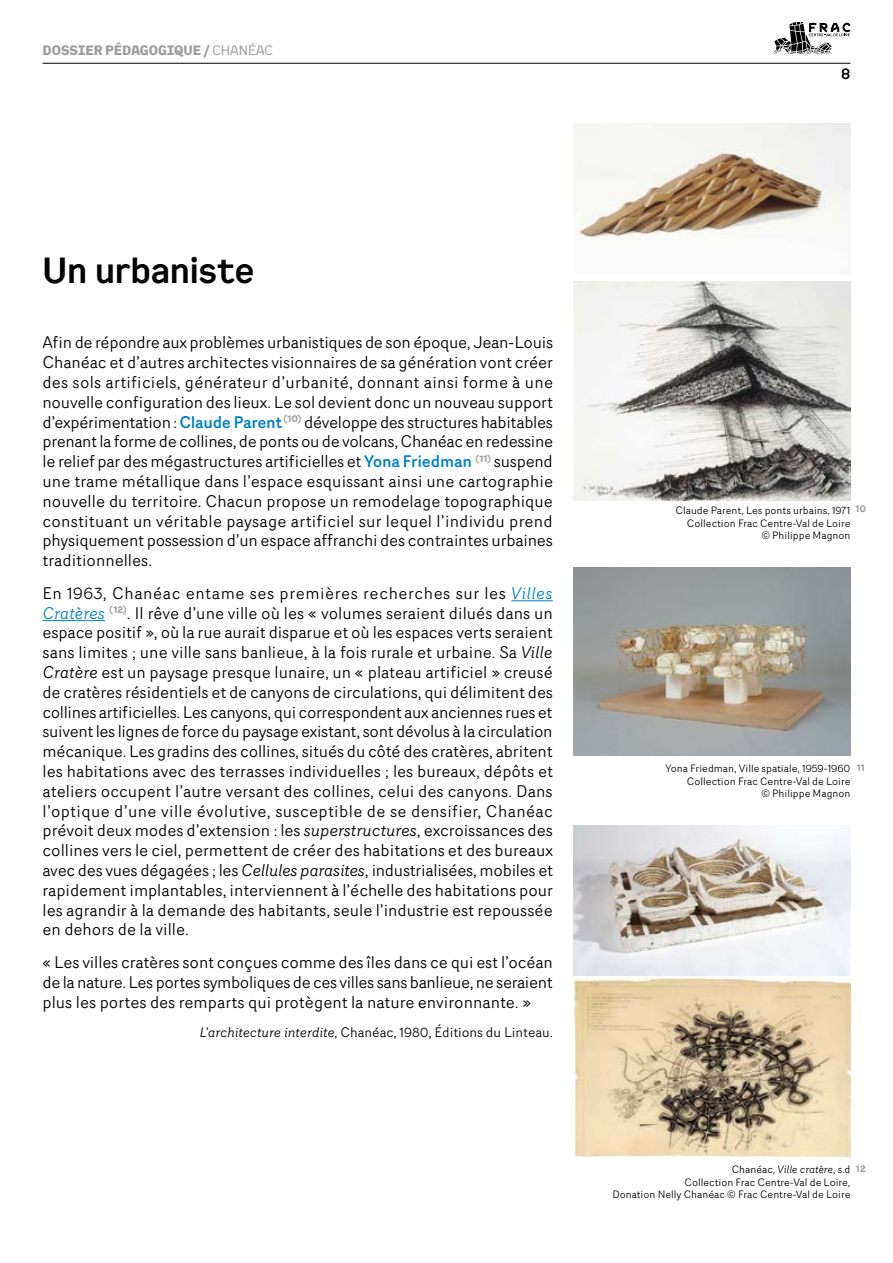
<style>
.page{position:relative;width:893px;height:1263px;background:#fff}
.page>*{position:absolute;margin:0;border:0;box-sizing:border-box;transform-origin:0 0}
.t1{font:500 36px "Kade";letter-spacing:-.005em;color:#000}
.t2{font:16.5px/19.8px "Router";color:#000;text-align:justify}
.t3{font:500 15px "Kade";color:#000}
.t4{font:13.5px "Router";color:#000}
.t5{font:700 13.5px "Kade";color:#9d9d9c}
.t6{font:10.5px/12.6px "Router";color:#000;text-align:right}
.t7{font:700 9.6px "Router";color:#9d9d9c}
.s1{font-weight:400}
.s2{font-weight:500;color:#0080c5}
.s3{font-style:italic;color:#0080c5}
.s4{font-style:italic}
</style>
<div class="page">
<hr style="left:43px;top:63px;width:807px;height:1px;background:#000">
<svg style="left:773px;top:22px;width:77px;height:32px"></svg>
<hr style="left:511px;top:600px;width:42px;height:1px;background:#0080c5">
<hr style="left:43px;top:620px;width:62px;height:1px;background:#0080c5">
<img style="left:573px;top:123px;width:277px;height:121px">
<img style="left:573px;top:282px;width:277px;height:218px">
<img style="left:573px;top:567px;width:277px;height:189px">
<img style="left:573px;top:825px;width:277px;height:150px">
<img style="left:573px;top:979px;width:277px;height:177px">
<p class="t5" style="left:43px;top:41px;width:232px">DOSSIER PÉDAGOGIQUE / <span class="s1">CHANÉAC</span></p>
<p class="t3" style="left:841px;top:64px;width:11px">8</p>
<h1 class="t1" style="left:43px;top:248px;width:213px">Un urbaniste</h1>
<p class="t2" style="left:43px;top:332px;width:512px">Afin de répondre aux problèmes urbanistiques de son époque, Jean-Louis Chanéac et d’autres architectes visionnaires de sa génération vont créer des sols artificiels, générateur d’urbanité, donnant ainsi forme à une nouvelle configuration des lieux. Le sol devient donc un nouveau support d’expérimentation : <span class="s2">Claude Parent</span> <sup>(10)</sup> développe des structures habitables prenant la forme de collines, de ponts ou de volcans, Chanéac en redessine le relief par des mégastructures artificielles et <span class="s2">Yona Friedman</span> <sup>(11)</sup> suspend une trame métallique dans l’espace esquissant ainsi une cartographie nouvelle du territoire. Chacun propose un remodelage topographique constituant un véritable paysage artificiel sur lequel l’individu prend physiquement possession d’un espace affranchi des contraintes urbaines traditionnelles.</p>
<p class="t2" style="left:43px;top:583px;width:512px">En 1963, Chanéac entame ses premières recherches sur les <span class="s3">Villes Cratères</span> <sup>(12)</sup>. Il rêve d’une ville où les « volumes seraient dilués dans un espace positif », où la rue aurait disparue et où les espaces verts seraient sans limites ; une ville sans banlieue, à la fois rurale et urbaine. Sa <span class="s4">Ville Cratère</span> est un paysage presque lunaire, un « plateau artificiel » creusé de cratères résidentiels et de canyons de circulations, qui délimitent des collines artificielles. Les canyons, qui correspondent aux anciennes rues et suivent les lignes de force du paysage existant, sont dévolus à la circulation mécanique. Les gradins des collines, situés du côté des cratères, abritent les habitations avec des terrasses individuelles ; les bureaux, dépôts et ateliers occupent l’autre versant des collines, celui des canyons. Dans l’optique d’une ville évolutive, susceptible de se densifier, Chanéac prévoit deux modes d’extension : les <span class="s4">superstructures</span>, excroissances des collines vers le ciel, permettent de créer des habitations et des bureaux avec des vues dégagées ; les <span class="s4">Cellules parasites</span>, industrialisées, mobiles et rapidement implantables, interviennent à l’échelle des habitations pour les agrandir à la demande des habitants, seule l’industrie est repoussée en dehors de la ville.</p>
<p class="t2" style="left:43px;top:952px;width:512px">« Les villes cratères sont conçues comme des îles dans ce qui est l’océan de la nature. Les portes symboliques de ces villes sans banlieue, ne seraient plus les portes des remparts qui protègent la nature environnante. »</p>
<p class="t4" style="left:199px;top:1022px;width:355px"><span class="s4">L’architecture interdite,</span> Chanéac, 1980, Éditions du Linteau.</p>
<p class="t6" style="left:675px;top:504px;width:176px">Claude Parent, Les ponts urbains, 1971<br>Collection Frac Centre-Val de Loire<br>© Philippe Magnon</p>
<p class="t7" style="left:855px;top:501px;width:12px">10</p>
<p class="t7" style="left:857px;top:760px;width:10px">11</p>
<p class="t6" style="left:665px;top:762px;width:187px">Yona Friedman, Ville spatiale, 1959-1960<br>Collection Frac Centre-Val de Loire<br>© Philippe Magnon</p>
<p class="t7" style="left:856px;top:1161px;width:11px">12</p>
<p class="t6" style="left:612px;top:1162px;width:240px">Chanéac, <span class="s4">Ville cratère,</span> s.d<br>Collection Frac Centre-Val de Loire,<br>Donation Nelly Chanéac © Frac Centre-Val de Loire</p>
</div>
